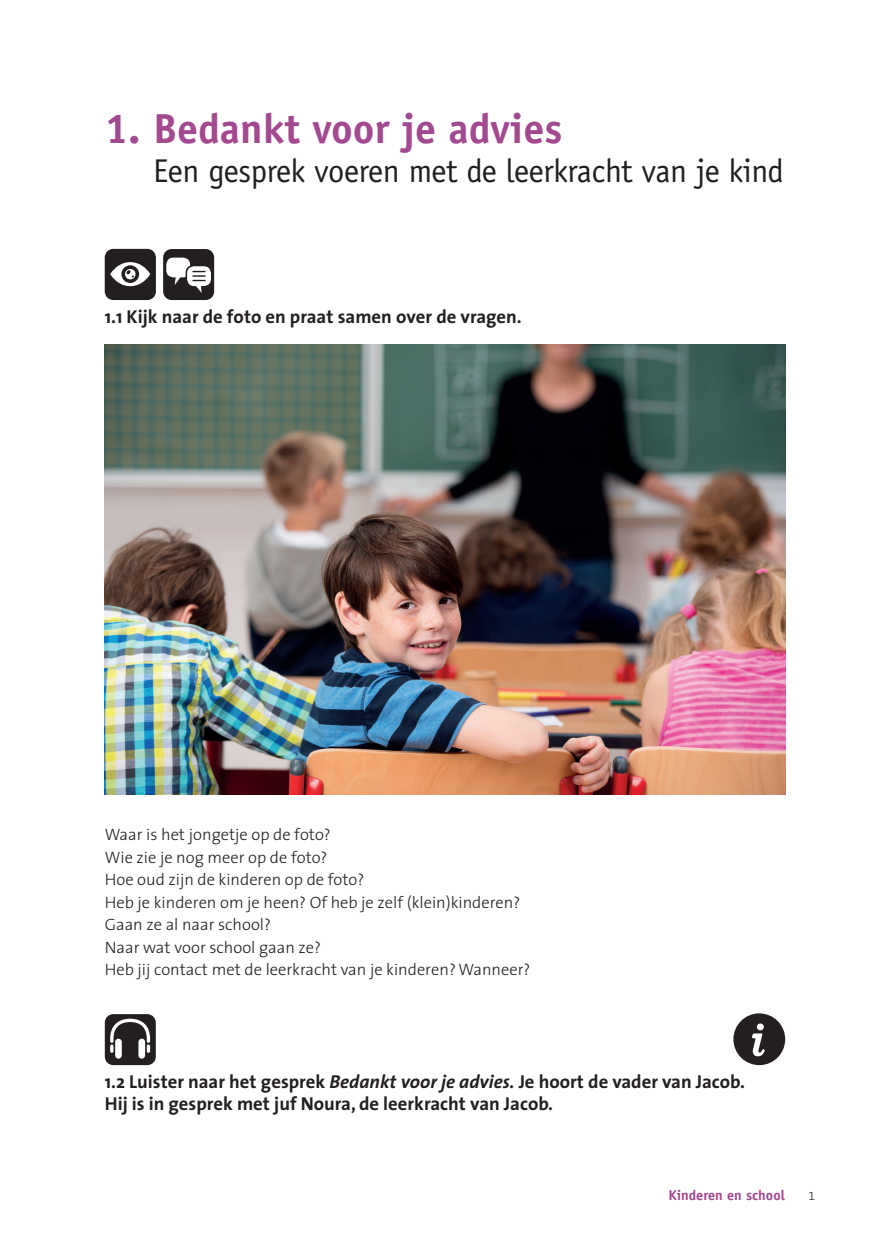
<style>
.page{position:relative;width:890px;height:1260px;background:#fff}
.page>*{position:absolute;margin:0;border:0;box-sizing:border-box;transform-origin:0 0}
.t1{font:700 42px "Officina Sans Std";color:#a34990}
.t2{font:33px "Officina Sans Std";letter-spacing:-.01em;color:#231f20}
.t3{font:700 18.75px/22.5px "The Sans";color:#231f20}
.t4{font:300 16.5px/22.5px "The Sans";color:#231f20}
.t5{font:700 14.25px "Officina Sans Std";color:#a34990}
.t6{font:12px "The Sans Light Expert";color:#231f20}
.s1{font-style:italic}
</style>
<div class="page">
<div style="left:105px;top:249px;width:51px;height:51px;background:#231f20;border-radius:9px"></div>
<svg style="left:110px;top:262px;width:40px;height:24px"></svg>
<div style="left:163px;top:249px;width:51px;height:51px;background:#231f20;border-radius:8px"></div>
<svg style="left:166px;top:258px;width:45px;height:35px"></svg>
<img style="left:105px;top:344px;width:680px;height:450px">
<div style="left:105px;top:1014px;width:51px;height:51px;background:#231f20;border-radius:8px"></div>
<svg style="left:110px;top:1019px;width:40px;height:40px"></svg>
<div style="left:733px;top:1013px;width:52px;height:52px;background:#231f20;border-radius:50%"></div>
<svg style="left:752px;top:1023px;width:13px;height:33px"></svg>
<h1 class="t1" style="left:105px;top:102px;width:459px">1. Bedankt voor je advies</h1>
<h2 class="t2" style="left:153px;top:151px;width:632px">Een gesprek voeren met de leerkracht van je kind</h2>
<p class="t3" style="left:105px;top:304px;width:418px">1.1 Kijk naar de foto en praat samen over de vragen.</p>
<p class="t4" style="left:105px;top:823px;width:427px">Waar is het jongetje op de foto?<br>Wie zie je nog meer op de foto?<br>Hoe oud zijn de kinderen op de foto?<br>Heb je kinderen om je heen? Of heb je zelf (klein)kinderen?<br>Gaan ze al naar school?<br>Naar wat voor school gaan ze?<br>Heb jij contact met de leerkracht van je kinderen? Wanneer?</p>
<p class="t3" style="left:105px;top:1069px;width:642px">1.2 Luister naar het gesprek <span class="s1">Bedankt voor je advies.</span> Je hoort de vader van Jacob.<br>Hij is in gesprek met juf Noura, de leerkracht van Jacob.</p>
<p class="t5" style="left:669px;top:1186px;width:118px">Kinderen en school</p>
<p class="t6" style="left:808px;top:1186px;width:8px">1</p>
</div>
